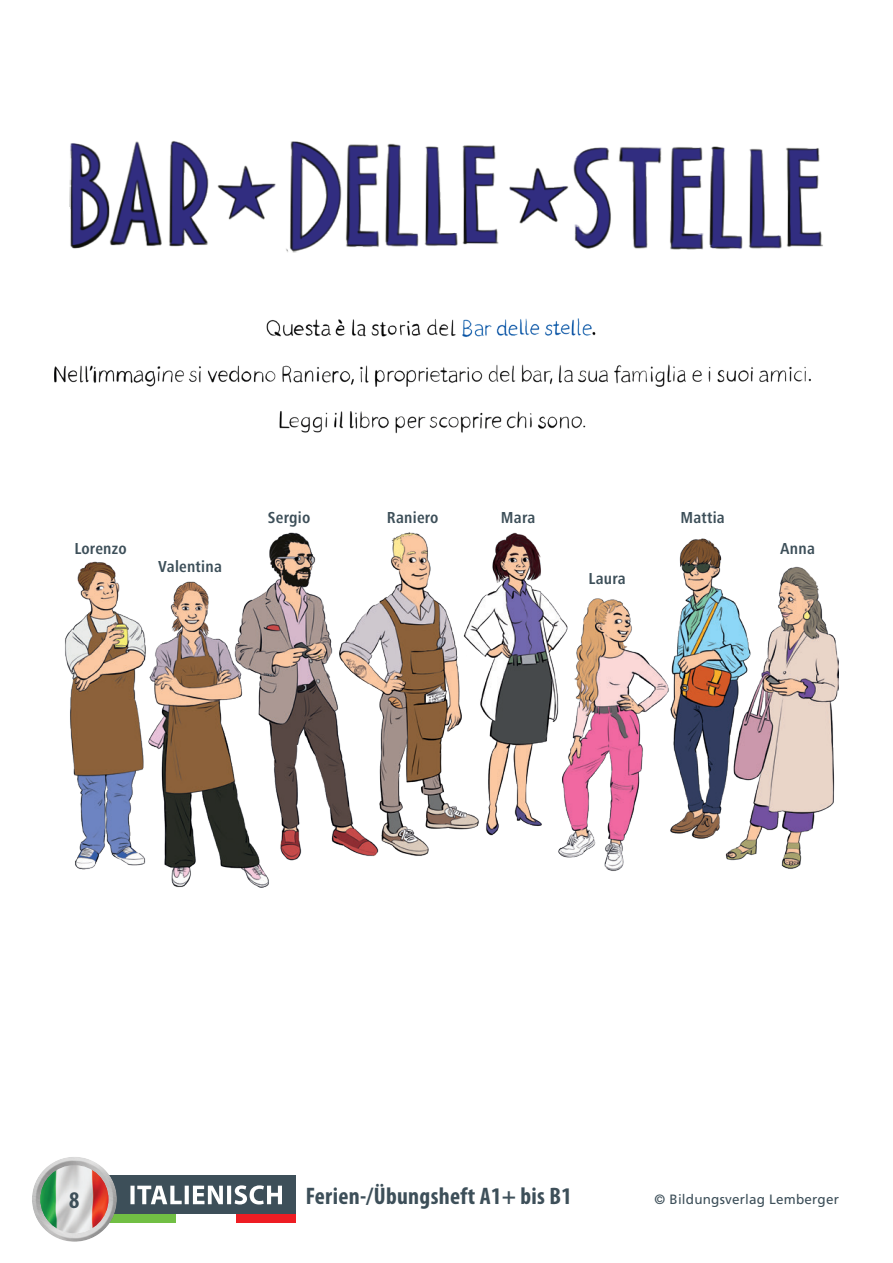
<style>
.page{position:relative;width:893px;height:1263px;background:#fff}
.page>*{position:absolute;margin:0;border:0;box-sizing:border-box;transform-origin:0 0}
.t1{font:700 condensed 24px "Myriad Pro";letter-spacing:.015em;color:#3d4f59}
.t2{font:700 condensed 16.5px "Frutiger Next LTW1 G";letter-spacing:.015em;color:#3d4f59}
.t3{font:13.5px "Frutiger LT Std";letter-spacing:.015em;color:#3d4f59}
</style>
<div class="page">
<div style="left:101px;top:1176px;width:195px;height:38px;background:#3d4f59"></div>
<div style="left:101px;top:1214px;width:75px;height:8px;background:#71bf44"></div>
<div style="left:236px;top:1214px;width:60px;height:8px;background:#ee1d23"></div>
<div style="left:31px;top:1155px;width:88px;height:82px;background:#fff;opacity:.75"></div>
<div style="left:31px;top:1161px;width:88px;height:81px;background:#231f20;opacity:.25"></div>
<svg style="left:130px;top:1185px;width:152px;height:19px"></svg>
<img style="left:54px;top:319px;width:757px;height:115px">
<img style="left:65px;top:532px;width:774px;height:355px">
<img style="left:69px;top:141px;width:754px;height:112px">
<p class="t2" style="left:74px;top:539px;width:54px">Lorenzo</p>
<p class="t2" style="left:158px;top:557px;width:65px">Valentina</p>
<p class="t2" style="left:268px;top:508px;width:44px">Sergio</p>
<p class="t2" style="left:680px;top:508px;width:46px">Mattia</p>
<p class="t2" style="left:387px;top:508px;width:53px">Raniero</p>
<p class="t2" style="left:501px;top:508px;width:36px">Mara</p>
<p class="t2" style="left:588px;top:569px;width:39px">Laura</p>
<p class="t2" style="left:780px;top:539px;width:36px">Anna</p>
<h1 class="t1" style="left:69px;top:1187px;width:12px">8</h1>
<h1 class="t1" style="left:306px;top:1183px;width:267px">Ferien-/Übungsheft A1+ bis B1</h1>
<p class="t3" style="left:655px;top:1191px;width:186px">© Bildungsverlag Lemberger</p>
</div>
